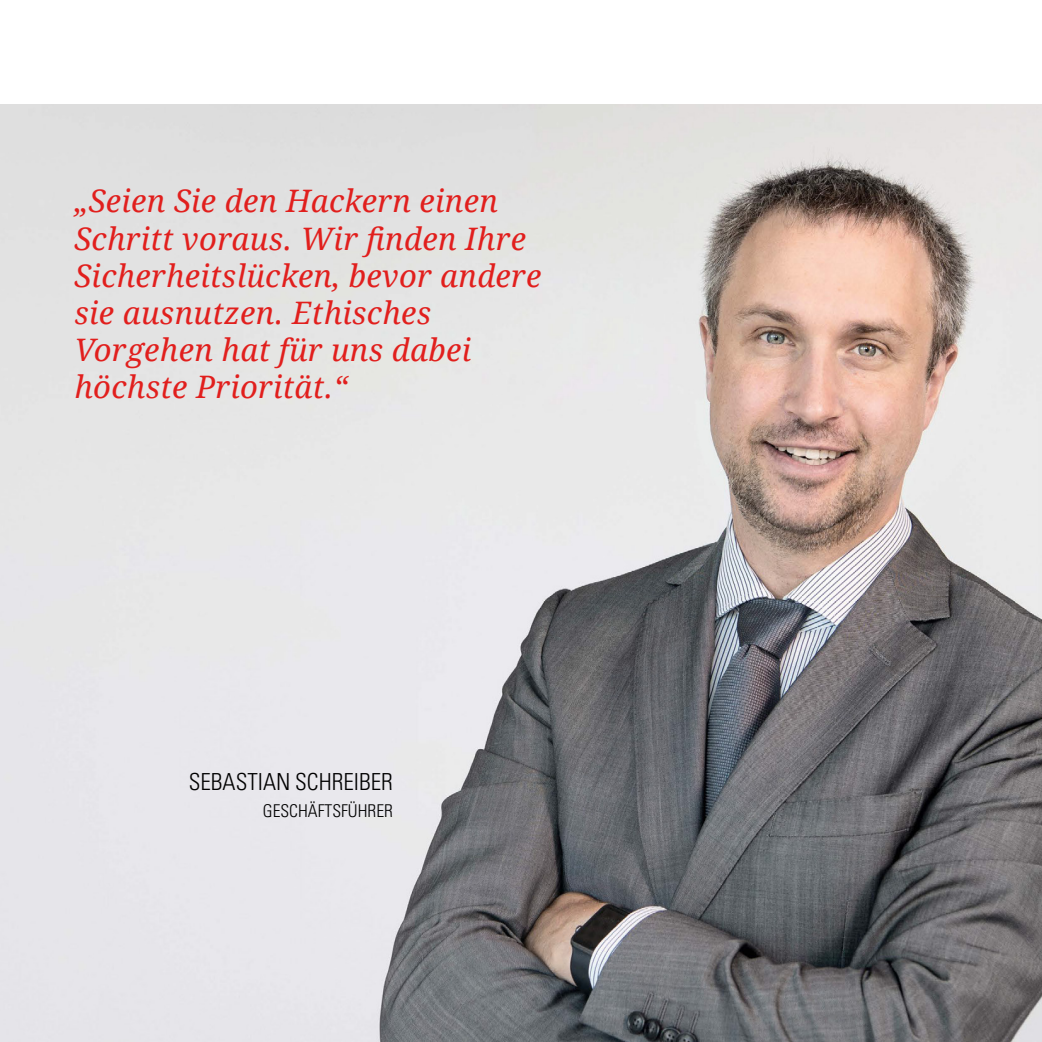
<style>
.page{position:relative;width:1042px;height:1042px;background:#fff}
.page>*{position:absolute;margin:0;border:0;box-sizing:border-box;transform-origin:0 0}
.t1{font:italic 30.97px/37.3px "Droid Serif";letter-spacing:.01em;color:#e11f1d}
.t2{font:300 condensed 23.45px "Univers LT Std";color:#000}
.t3{font:300 condensed 17.68px "Univers LT Std";color:#000}
</style>
<div class="page">
<img style="left:0;top:104px;width:1041px;height:938px">
<hr style="left:1041px;top:0;width:1px;height:1042px;background:#94969a">
<p class="t1" style="left:74px;top:182px;width:468px">„Seien Sie den Hackern einen<br>Schritt voraus. Wir finden Ihre<br>Sicherheitslücken, bevor andere sie ausnutzen. Ethisches<br>Vorgehen hat für uns dabei höchste Priorität.“</p>
<p class="t2" style="left:189px;top:767px;width:206px">SEBASTIAN SCHREIBER</p>
<p class="t3" style="left:263px;top:800px;width:132px">GESCHÄFTSFÜHRER</p>
</div>
